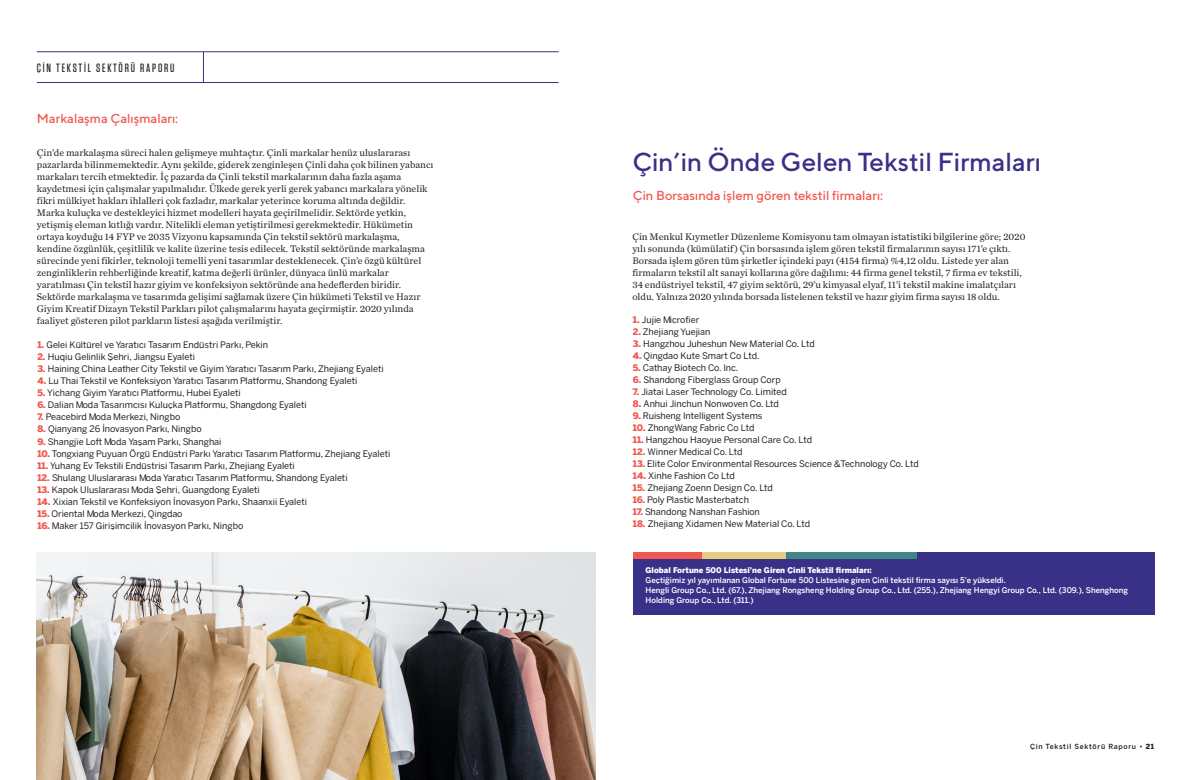
<style>
.page{position:relative;width:1191px;height:780px;background:#fff}
.page>*{position:absolute;margin:0;border:0;box-sizing:border-box;transform-origin:0 0}
.t1{font:500 26px "TT Norms";color:#393088}
.t2{font:500 13px "TT Norms";color:#f0594f}
.t3{font:500 12px "Tungsten";letter-spacing:.15em;color:#231f20}
.t4{font:10px/12px "Chronicle Text G1";color:#231f20}
.t5{font:9px "Benton Sans";color:#231f20}
.t6{font:500 7.8px/10px "Benton Sans";color:#fff}
.t7{font:900 7.8px "Benton Sans";color:#fff}
.t8{font:500 7px "Benton Sans";letter-spacing:.1em;color:#231f20}
.s1{font-weight:900;color:#f0594f}
.s2{font-weight:900}
</style>
<div class="page">
<hr style="left:37px;top:82px;width:521px;height:1px;background:#393088">
<hr style="left:37px;top:51px;width:521px;height:1px;background:#393088">
<hr style="left:203px;top:52px;width:1px;height:31px;background:#393088">
<div style="left:633px;top:552px;width:521px;height:62px;background:#393088"></div>
<div style="left:785px;top:552px;width:132px;height:7px;background:#3f8786"></div>
<div style="left:701px;top:552px;width:84px;height:7px;background:#e4cd81"></div>
<div style="left:633px;top:552px;width:68px;height:7px;background:#f0594f"></div>
<img style="left:37px;top:552px;width:558px;height:228px">
<p class="t3" style="left:37px;top:61px;width:139px">ÇİN TEKSTİL SEKTÖRÜ RAPORU</p>
<p class="t2" style="left:37px;top:110px;width:143px">Markalaşma Çalışmaları:</p>
<p class="t4" style="left:37px;top:146px;width:398px">Çin’de markalaşma süreci halen gelişmeye muhtaçtır. Çinli markalar henüz uluslararası pazarlarda bilinmemektedir. Aynı şekilde, giderek zenginleşen Çinli daha çok bilinen yabancı markaları tercih etmektedir. İç pazarda da Çinli tekstil markalarının daha fazla aşama kaydetmesi için çalışmalar yapılmalıdır. Ülkede gerek yerli gerek yabancı markalara yönelik fikri mülkiyet hakları ihlalleri çok fazladır, markalar yeterince koruma altında değildir.<br>Marka kuluçka ve destekleyici hizmet modelleri hayata geçirilmelidir. Sektörde yetkin, yetişmiş eleman kıtlığı vardır. Nitelikli eleman yetiştirilmesi gerekmektedir. Hükümetin ortaya koyduğu 14 FYP ve 2035 Vizyonu kapsamında Çin tekstil sektörü markalaşma, kendine özgünlük, çeşitlilik ve kalite üzerine tesis edilecek. Tekstil sektöründe markalaşma sürecinde yeni fikirler, teknoloji temelli yeni tasarımlar desteklenecek. Çin’e özgü kültürel zenginliklerin rehberliğinde kreatif, katma değerli ürünler, dünyaca ünlü markalar yaratılması Çin tekstil hazır giyim ve konfeksiyon sektöründe ana hedeflerden biridir.</p>
<p class="t4" style="left:37px;top:290px;width:385px">Sektörde markalaşma ve tasarımda gelişimi sağlamak üzere Çin hükümeti Tekstil ve Hazır<br>Giyim Kreatif Dizayn Tekstil Parkları pilot çalışmalarını hayata geçirmiştir. 2020 yılında faaliyet gösteren pilot parkların listesi aşağıda verilmiştir.</p>
<p class="t5" style="left:37px;top:340px;width:232px"><span class="s1">1.</span> Gelei Kültürel ve Yaratıcı Tasarım Endüstri Parkı, Pekin</p>
<p class="t5" style="left:37px;top:352px;width:159px"><span class="s1">2.</span> Huqiu Gelinlik Şehri, Jiangsu Eyaleti</p>
<p class="t5" style="left:37px;top:364px;width:348px"><span class="s1">3.</span> Haining China Leather City Tekstil ve Giyim Yaratıcı Tasarım Parkı, Zhejiang Eyaleti</p>
<p class="t5" style="left:37px;top:376px;width:321px"><span class="s1">4.</span> Lu Thai Tekstil ve Konfeksiyon Yaratıcı Tasarım Platformu, Shandong Eyaleti</p>
<p class="t5" style="left:37px;top:388px;width:205px"><span class="s1">5.</span> Yichang Giyim Yaratıcı Platformu, Hubei Eyaleti</p>
<p class="t5" style="left:37px;top:400px;width:271px"><span class="s1">6.</span> Dalian Moda Tasarımcısı Kuluçka Platformu, Shangdong Eyaleti</p>
<p class="t5" style="left:37px;top:412px;width:144px"><span class="s1">7.</span> Peacebird Moda Merkezi, Ningbo</p>
<p class="t5" style="left:37px;top:424px;width:166px"><span class="s1">8.</span> Qianyang 26 İnovasyon Parkı, Ningbo</p>
<p class="t5" style="left:37px;top:436px;width:186px"><span class="s1">9.</span> Shangjie Loft Moda Yaşam Parkı, Shanghai</p>
<p class="t5" style="left:37px;top:448px;width:354px"><span class="s1">10.</span> Tongxiang Puyuan Örgü Endüstri Parkı Yaratıcı Tasarım Platformu, Zhejiang Eyaleti</p>
<p class="t5" style="left:37px;top:460px;width:259px"><span class="s1">11.</span> Yuhang Ev Tekstili Endüstrisi Tasarım Parkı, Zhejiang Eyaleti</p>
<p class="t5" style="left:37px;top:472px;width:312px"><span class="s1">12.</span> Shulang Uluslararası Moda Yaratıcı Tasarım Platformu, Shandong Eyaleti</p>
<p class="t5" style="left:37px;top:484px;width:224px"><span class="s1">13.</span> Kapok Uluslararası Moda Şehri, Guangdong Eyaleti</p>
<p class="t5" style="left:37px;top:496px;width:271px"><span class="s1">14.</span> Xixian Tekstil ve Konfeksiyon İnovasyon Parkı, Shaanxii Eyaleti</p>
<p class="t5" style="left:37px;top:508px;width:147px"><span class="s1">15.</span> Oriental Moda Merkezi, Qingdao</p>
<p class="t5" style="left:37px;top:520px;width:207px"><span class="s1">16.</span> Maker 157 Girişimcilik İnovasyon Parkı, Ningbo</p>
<p class="t1" style="left:632px;top:146px;width:410px">Çin’in Önde Gelen Tekstil Firmaları</p>
<p class="t2" style="left:633px;top:187px;width:252px">Çin Borsasında işlem gören tekstil firmaları:</p>
<p class="t4" style="left:632px;top:230px;width:395px">Çin Menkul Kıymetler Düzenleme Komisyonu tam olmayan istatistiki bilgilerine göre; 2020 yılı sonunda (kümülatif ) Çin borsasında işlem gören tekstil firmalarının sayısı 171’e çıktı.<br>Borsada işlem gören tüm şirketler içindeki payı (4154 firma) %4,12 oldu. Listede yer alan firmaların tekstil alt sanayi kollarına göre dağılımı: 44 firma genel tekstil, 7 firma ev tekstili, 34 endüstriyel tekstil, 47 giyim sektörü, 29’u kimyasal elyaf, 11’i tekstil makine imalatçıları oldu. Yalnıza 2020 yılında borsada listelenen tekstil ve hazır giyim firma sayısı 18 oldu.</p>
<p class="t5" style="left:633px;top:314px;width:68px"><span class="s1">1.</span> Jujie Microfier</p>
<p class="t5" style="left:633px;top:326px;width:79px"><span class="s1">2.</span> Zhejiang Yuejian</p>
<p class="t5" style="left:633px;top:338px;width:183px"><span class="s1">3.</span> Hangzhou Juheshun New Material Co. Ltd</p>
<p class="t5" style="left:633px;top:350px;width:128px"><span class="s1">4.</span> Qingdao Kute Smart Co Ltd.</p>
<p class="t5" style="left:633px;top:362px;width:107px"><span class="s1">5.</span> Cathay Biotech Co. Inc.</p>
<p class="t5" style="left:633px;top:374px;width:149px"><span class="s1">6.</span> Shandong Fiberglass Group Corp</p>
<p class="t5" style="left:633px;top:386px;width:156px"><span class="s1">7.</span> Jiatai Laser Technology Co. Limited</p>
<p class="t5" style="left:633px;top:398px;width:148px"><span class="s1">8.</span> Anhui Jinchun Nonwoven Co. Ltd</p>
<p class="t5" style="left:633px;top:410px;width:131px"><span class="s1">9.</span> Ruisheng Intelligent Systems</p>
<p class="t5" style="left:633px;top:422px;width:123px"><span class="s1">10.</span> ZhongWang Fabric Co Ltd</p>
<p class="t5" style="left:633px;top:434px;width:181px"><span class="s1">11.</span> Hangzhou Haoyue Personal Care Co. Ltd</p>
<p class="t5" style="left:633px;top:446px;width:111px"><span class="s1">12.</span> Winner Medical Co. Ltd</p>
<p class="t5" style="left:633px;top:458px;width:287px"><span class="s1">13.</span> Elite Color Environmental Resources Science &amp;Technology Co. Ltd</p>
<p class="t5" style="left:633px;top:470px;width:104px"><span class="s1">14.</span> Xinhe Fashion Co Ltd</p>
<p class="t5" style="left:633px;top:482px;width:142px"><span class="s1">15.</span> Zhejiang Zoenn Design Co. Ltd</p>
<p class="t5" style="left:633px;top:494px;width:118px"><span class="s1">16.</span> Poly Plastic Masterbatch</p>
<p class="t5" style="left:633px;top:506px;width:129px"><span class="s1">17.</span> Shandong Nanshan Fashion</p>
<p class="t5" style="left:633px;top:518px;width:179px"><span class="s1">18.</span> Zhejiang Xidamen New Material Co. Ltd</p>
<p class="t7" style="left:645px;top:565px;width:228px">Global Fortune 500 Listesi’ne Giren Çinli Tekstil firmaları:</p>
<p class="t6" style="left:645px;top:574px;width:362px">Geçtiğimiz yıl yayımlanan Global Fortune 500 Listesine giren Çinli tekstil firma sayısı 5’e yükseldi.</p>
<p class="t6" style="left:645px;top:584px;width:484px">Hengli Group Co., Ltd. (67.), Zhejiang Rongsheng Holding Group Co., Ltd. (255.), Zhejiang Hengyi Group Co., Ltd. (309.), Shenghong<br>Holding Group Co., Ltd. (311.)</p>
<p class="t8" style="left:1030px;top:742px;width:125px">Çin Tekstil Sektörü Raporu • <span class="s2">21</span></p>
</div>
